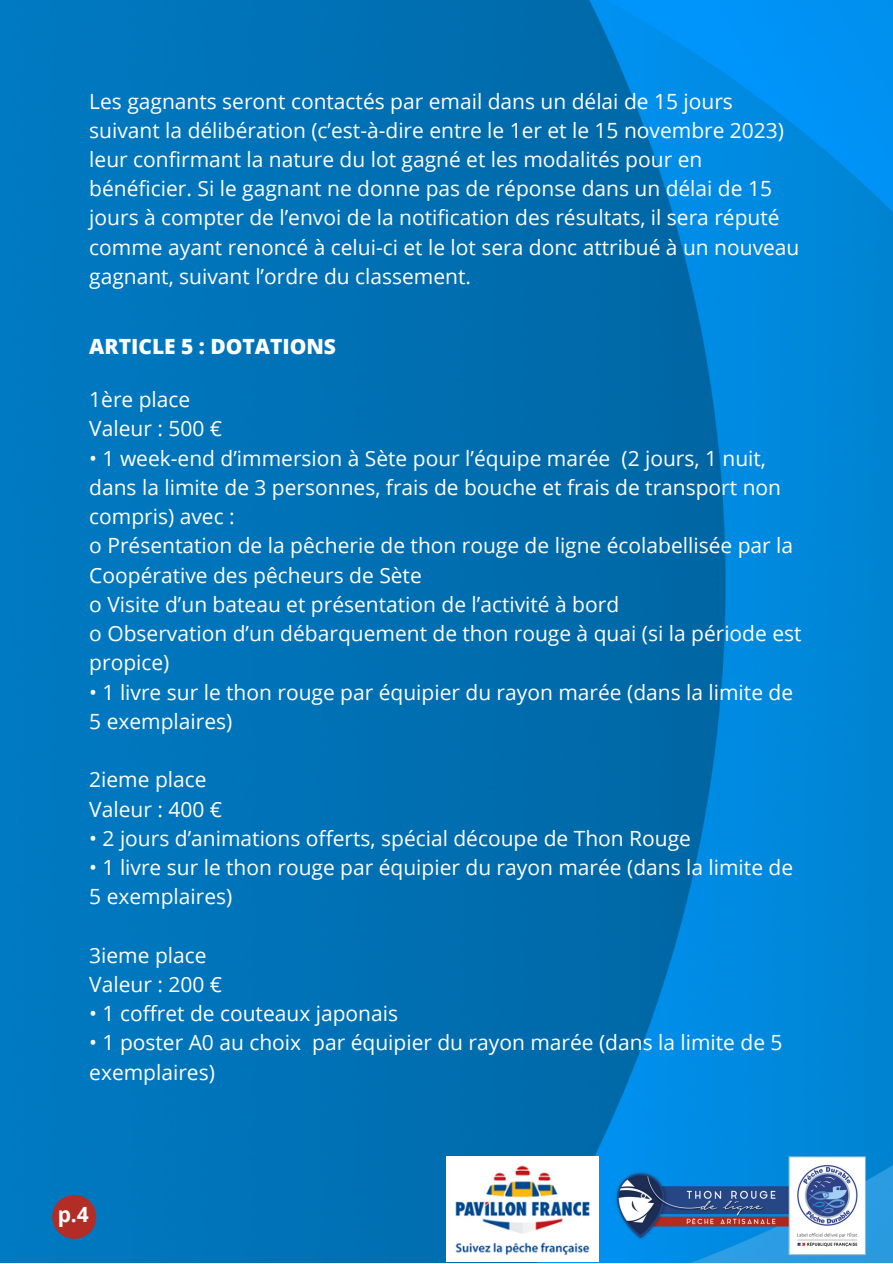
<style>
.page{position:relative;width:893px;height:1264px;background:#fff}
.page>*{position:absolute;margin:0;border:0;box-sizing:border-box;transform-origin:0 0}
.t1{font:21px/29.2px "Open Sans";color:#fff}
.t2{font:800 21px "Open Sans";color:#fff}
.t3{font:700 21px "Open Sans";color:#fff}
</style>
<div class="page">
<img style="left:0;top:0;width:892px;height:1262px">
<img style="left:611px;top:1142px;width:281px;height:120px">
<img style="left:446px;top:1156px;width:152px;height:105px">
<div style="left:52px;top:1194px;width:44px;height:44px;background:#b32d27;border-radius:50%"></div>
<p class="t1" style="left:89px;top:86px;width:711px">Les gagnants seront contactés par email dans un délai de 15 jours suivant la délibération (c’est-à-dire entre le 1er et le 15 novembre 2023) leur confirmant la nature du lot gagné et les modalités pour en bénéficier. Si le gagnant ne donne pas de réponse dans un délai de 15 jours à compter de l’envoi de la notification des résultats, il sera réputé comme ayant renoncé à celui-ci et le lot sera donc attribué à un nouveau gagnant, suivant l’ordre du classement.</p>
<p class="t2" style="left:89px;top:331px;width:248px">ARTICLE 5 : DOTATIONS</p>
<p class="t1" style="left:89px;top:384px;width:134px">1ère place<br>Valeur : 500 €</p>
<p class="t1" style="left:89px;top:443px;width:713px">• 1 week-end d’immersion à Sète pour l’équipe marée (2 jours, 1 nuit, dans la limite de 3 personnes, frais de bouche et frais de transport non compris) avec :<br>o Présentation de la pêcherie de thon rouge de ligne écolabellisée par la Coopérative des pêcheurs de Sète<br>o Visite d’un bateau et présentation de l’activité à bord<br>o Observation d’un débarquement de thon rouge à quai (si la période est propice)</p>
<p class="t1" style="left:89px;top:677px;width:705px">• 1 livre sur le thon rouge par équipier du rayon marée (dans la limite de<br>5 exemplaires)</p>
<p class="t1" style="left:89px;top:764px;width:134px">2ieme place<br>Valeur : 400 €</p>
<p class="t1" style="left:89px;top:823px;width:603px">• 2 jours d’animations offerts, spécial découpe de Thon Rouge</p>
<p class="t1" style="left:89px;top:852px;width:705px">• 1 livre sur le thon rouge par équipier du rayon marée (dans la limite de<br>5 exemplaires)</p>
<p class="t1" style="left:89px;top:940px;width:134px">3ieme place<br>Valeur : 200 €</p>
<p class="t1" style="left:89px;top:998px;width:310px">• 1 coffret de couteaux japonais</p>
<p class="t1" style="left:89px;top:1027px;width:694px">• 1 poster A0 au choix par équipier du rayon marée (dans la limite de 5 exemplaires)</p>
<p class="t3" style="left:58px;top:1199px;width:33px">p.4</p>
</div>
